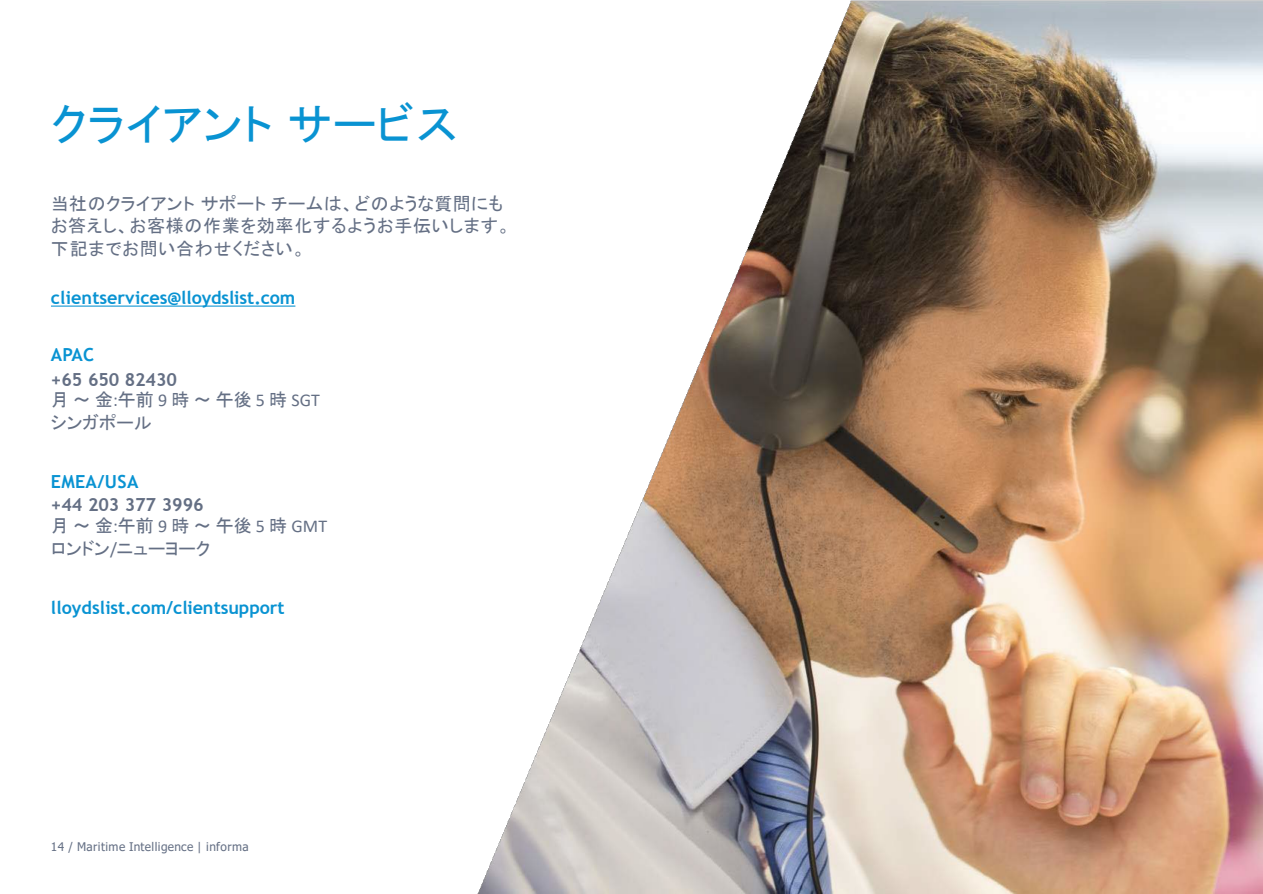
<style>
.page{position:relative;width:1263px;height:894px;background:#fff}
.page>*{position:absolute;margin:0;border:0;box-sizing:border-box;transform-origin:0 0}
.t1{font:45px "MS P Gothic";letter-spacing:.015em;color:#0993d2}
.t2{font:18px/22.5px "MS P Gothic";letter-spacing:.02em;color:#646f84}
.t3{font:700 18px "Trebuchet MS";color:#0993d2}
.t4{font:700 18px "Trebuchet MS";letter-spacing:-.005em;color:#646f84}
.t5{font:18px "MS P Gothic";color:#646f84}
.t6{font:11.85px "Tahoma";letter-spacing:.03em;color:#646f84}
.s1{font-family:"Calibri"}
</style>
<div class="page">
<img style="left:478px;top:0;width:785px;height:893px">
<svg style="left:51px;top:305px;width:244px;height:1px"></svg>
<p class="t1" style="left:51px;top:101px;width:408px">クライアントサービス</p>
<p class="t2" style="left:51px;top:192px;width:461px">当社のクライアントサポートチームは、どのような質問にもお答えし、お客様の作業を効率化するようお手伝いします。下記までお問い合わせください。</p>
<p class="t3" style="left:51px;top:286px;width:246px">clientservices@lloydslist.com</p>
<p class="t3" style="left:51px;top:343px;width:45px">APAC</p>
<p class="t4" style="left:51px;top:368px;width:128px">+65 650 82430</p>
<p class="t2" style="left:51px;top:388px;width:271px">月～金<span class="s1">:</span>午前<span class="s1">9</span> 時～午後<span class="s1">5</span> 時<span class="s1">SGT</span></p>
<p class="t2" style="left:51px;top:411px;width:102px">シンガポール</p>
<p class="t3" style="left:51px;top:470px;width:89px">EMEA/USA</p>
<p class="t4" style="left:51px;top:493px;width:154px">+44 203 377 3996</p>
<p class="t2" style="left:51px;top:514px;width:278px">月～金<span class="s1">:</span>午前<span class="s1">9</span> 時～午後<span class="s1">5</span> 時<span class="s1">GMT</span></p>
<p class="t5" style="left:51px;top:539px;width:161px">ロンドン<span class="s1">/</span>ニューヨーク</p>
<p class="t3" style="left:51px;top:595px;width:235px">lloydslist.com/clientsupport</p>
<p class="t6" style="left:51px;top:838px;width:199px">14 / Maritime Intelligence | informa</p>
</div>
